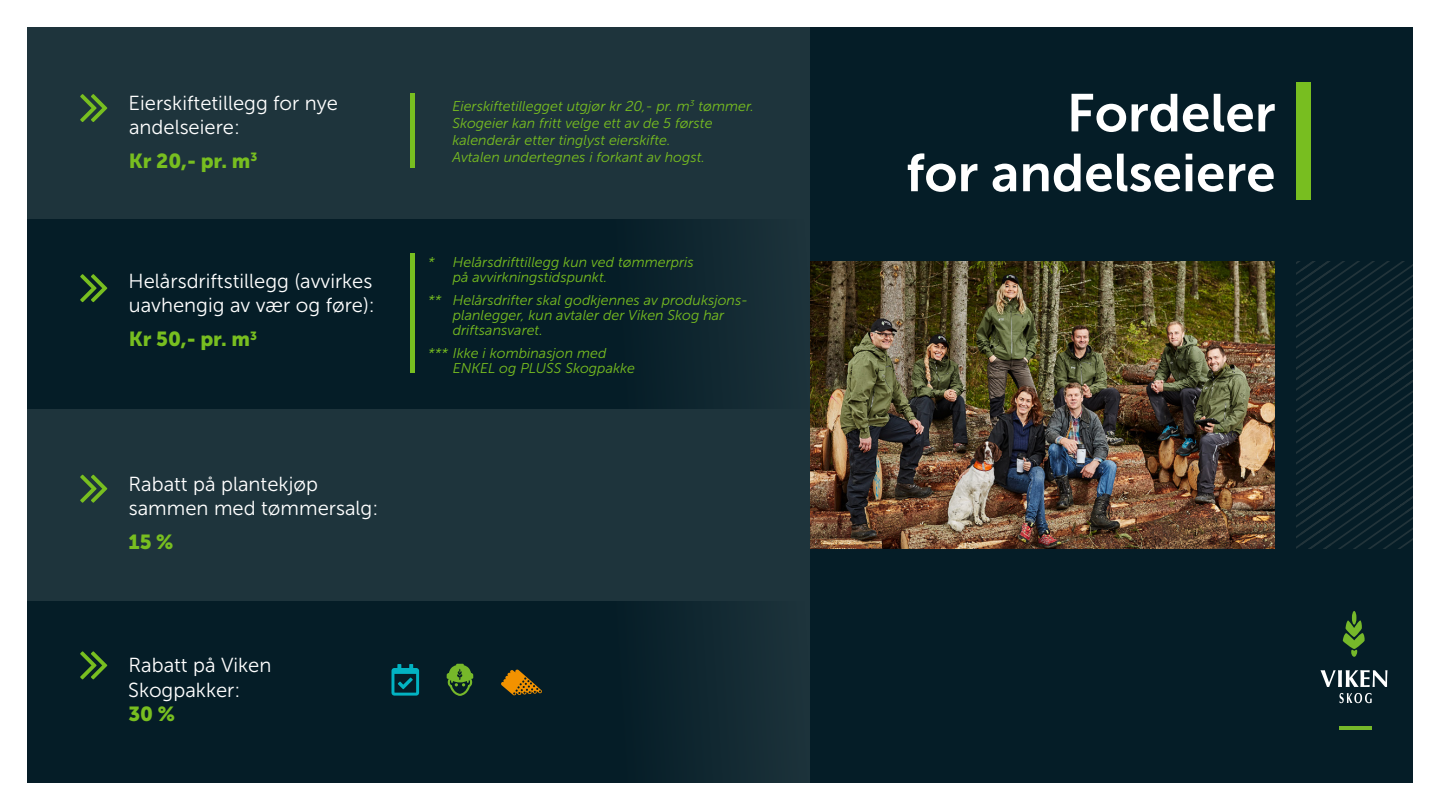
<style>
.page{position:relative;width:1440px;height:810px;background:#fff}
.page>*{position:absolute;margin:0;border:0;box-sizing:border-box;transform-origin:0 0}
.t1{font:52.95px/59.8px "Museo Sans 700";color:#fff;text-align:right}
.t2{font:20.25px/24.3px "Museo Sans 300";color:#fff}
.t3{font:20.25px "Museo Sans 900";color:#78be20}
.t4{font:italic 14.25px/15px "Museo Sans 300";color:#78be20}
</style>
<div class="page">
<div style="left:27px;top:27px;width:1386px;height:756px;background:#051d27"></div>
<div style="left:27px;top:27px;width:783px;height:192px;background:#1e343c"></div>
<div style="left:27px;top:409px;width:783px;height:192px;background:#1e343c"></div>
<div style="left:615px;top:601px;width:195px;height:182px;background:#112831"></div>
<div style="left:615px;top:217px;width:195px;height:192px;background:#112831"></div>
<div style="left:1296px;top:82px;width:15px;height:118px;background:#78be20"></div>
<svg style="left:80px;top:651px;width:27px;height:28px"></svg>
<div style="left:410px;top:93px;width:5px;height:75px;background:#78be20"></div>
<svg style="left:80px;top:94px;width:27px;height:28px"></svg>
<svg style="left:80px;top:475px;width:27px;height:28px"></svg>
<svg style="left:80px;top:274px;width:27px;height:28px"></svg>
<div style="left:410px;top:253px;width:5px;height:120px;background:#78be20"></div>
<svg style="left:392px;top:664px;width:27px;height:32px"></svg>
<svg style="left:447px;top:664px;width:26px;height:32px"></svg>
<svg style="left:501px;top:670px;width:41px;height:26px"></svg>
<svg style="left:1296px;top:261px;width:117px;height:288px"></svg>
<hr style="left:1339px;top:726px;width:33px;height:4px;background:#76b82a">
<svg style="left:1321px;top:670px;width:66px;height:17px"></svg>
<svg style="left:1339px;top:693px;width:33px;height:10px"></svg>
<svg style="left:1352px;top:611px;width:4px;height:14px"></svg>
<svg style="left:1342px;top:620px;width:23px;height:37px"></svg>
<img style="left:810px;top:261px;width:464px;height:288px">
<h2 class="t2" style="left:129px;top:91px;width:211px">Eierskiftetillegg for nye andelseiere:</h2>
<h2 class="t3" style="left:129px;top:150px;width:130px">Kr 20,- pr. m<sup>3</sup></h2>
<h2 class="t2" style="left:129px;top:269px;width:248px">Helårsdriftstillegg (avvirkes uavhengig av vær og føre):</h2>
<h2 class="t3" style="left:129px;top:328px;width:130px">Kr 50,- pr. m<sup>3</sup></h2>
<h2 class="t2" style="left:129px;top:472px;width:251px">Rabatt på plantekjøp sammen med tømmersalg:</h2>
<h2 class="t3" style="left:128px;top:531px;width:46px">15 %</h2>
<h2 class="t2" style="left:128px;top:653px;width:145px">Rabatt på Viken<br>Skogpakker:</h2>
<h2 class="t3" style="left:128px;top:702px;width:48px">30 %</h2>
<p class="t4" style="left:452px;top:97px;width:303px;line-height:17.1px">Eierskiftetillegget utgjør kr 20,- pr. m<sup>3</sup> tømmer.<br>Skogeier kan fritt velge ett av de 5 første kalenderår etter tinglyst eierskifte.<br>Avtalen undertegnes i forkant av hogst.</p>
<p class="t4" style="left:453px;top:255px;width:243px;text-indent:-25px">* Helårsdrifttillegg kun ved tømmerpris på avvirkningstidspunkt.</p>
<p class="t4" style="left:453px;top:293px;width:297px;text-indent:-25px">** Helårsdrifter skal godkjennes av produksjons&shy;planlegger, kun avtaler der Viken Skog har driftsansvaret.</p>
<p class="t4" style="left:453px;top:346px;width:184px;text-indent:-25px">*** Ikke i kombinasjon med<br>ENKEL og PLUSS Skogpakke</p>
<h1 class="t1" style="left:906px;top:83px;width:371px">Fordeler<br>for andelseiere</h1>
</div>
